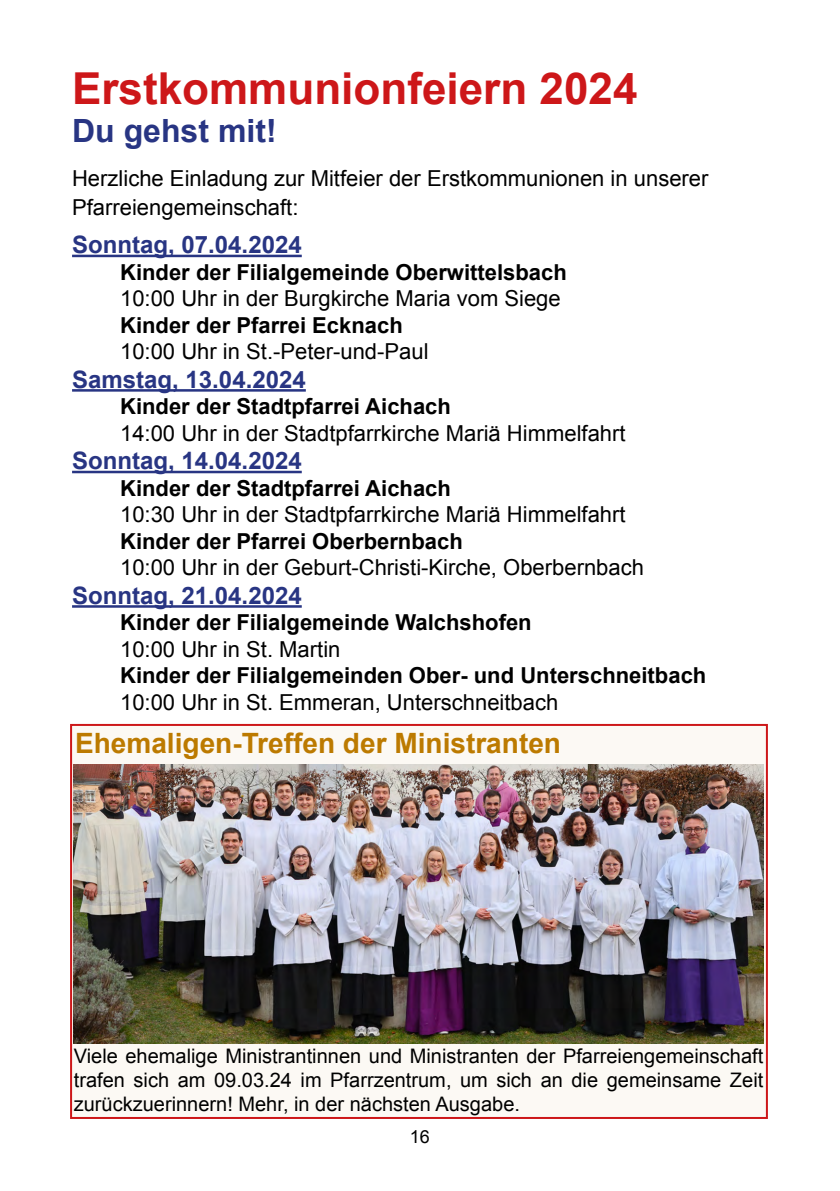
<style>
.page{position:relative;width:840px;height:1191px;background:#fff}
.page>*{position:absolute;margin:0;border:0;box-sizing:border-box;transform-origin:0 0}
.t1{font:700 44px "Arial";color:#cd1719}
.t2{font:700 32px "Arial";color:#283583}
.t3{font:700 28px "Arial";color:#bc7a00}
.t4{font:700 24px "Arial";color:#283583}
.t5{font:22px/28.8px "Arial";color:#000}
.t6{font:700 22px "Arial";color:#000}
.t7{font:20px/24px "Arial";color:#000;text-align:justify}
.t8{font:18px "Arial";color:#000}
</style>
<div class="page">
<div style="left:70px;top:724px;width:697px;height:395px;background:#fcf9f4;border:2px solid #cd1719"></div>
<hr style="left:72px;top:255px;width:229px;height:2px;background:#283583">
<hr style="left:72px;top:389px;width:233px;height:2px;background:#283583">
<hr style="left:72px;top:471px;width:229px;height:2px;background:#283583">
<hr style="left:72px;top:605px;width:229px;height:2px;background:#283583">
<img style="left:73px;top:764px;width:690px;height:279px">
<h1 class="t1" style="left:72px;top:60px;width:566px">Erstkommunionfeiern 2024</h1>
<h2 class="t2" style="left:72px;top:110px;width:206px">Du gehst mit!</h2>
<p class="t5" style="left:72px;top:164px;width:637px">Herzliche Einladung zur Mitfeier der Erstkommunionen in unserer<br>Pfarreiengemeinschaft:</p>
<p class="t4" style="left:72px;top:229px;width:231px">Sonntag, 07.04.2024</p>
<p class="t6" style="left:120px;top:257px;width:448px">Kinder der Filialgemeinde Oberwittelsbach</p>
<p class="t5" style="left:120px;top:284px;width:442px">10:00 Uhr in der Burgkirche Maria vom Siege</p>
<p class="t6" style="left:120px;top:310px;width:284px">Kinder der Pfarrei Ecknach</p>
<p class="t5" style="left:120px;top:337px;width:310px">10:00 Uhr in St.-Peter-und-Paul</p>
<p class="t4" style="left:72px;top:363px;width:235px">Samstag, 13.04.2024</p>
<p class="t6" style="left:120px;top:392px;width:332px">Kinder der Stadtpfarrei Aichach</p>
<p class="t5" style="left:120px;top:419px;width:506px">14:00 Uhr in der Stadtpfarrkirche Mariä Himmelfahrt</p>
<p class="t4" style="left:72px;top:445px;width:231px">Sonntag, 14.04.2024</p>
<p class="t6" style="left:120px;top:473px;width:332px">Kinder der Stadtpfarrei Aichach</p>
<p class="t5" style="left:120px;top:500px;width:506px">10:30 Uhr in der Stadtpfarrkirche Mariä Himmelfahrt</p>
<p class="t6" style="left:120px;top:526px;width:344px">Kinder der Pfarrei Oberbernbach</p>
<p class="t5" style="left:120px;top:553px;width:525px">10:00 Uhr in der Geburt-Christi-Kirche, Oberbernbach</p>
<p class="t4" style="left:72px;top:579px;width:231px">Sonntag, 21.04.2024</p>
<p class="t6" style="left:120px;top:608px;width:413px">Kinder der Filialgemeinde Walchshofen</p>
<p class="t5" style="left:120px;top:635px;width:222px">10:00 Uhr in St. Martin</p>
<p class="t6" style="left:120px;top:661px;width:587px">Kinder der Filialgemeinden Ober- und Unterschneitbach</p>
<p class="t5" style="left:120px;top:687px;width:439px">10:00 Uhr in St. Emmeran, Unterschneitbach</p>
<p class="t3" style="left:75px;top:725px;width:487px">Ehemaligen-Treffen der Ministranten</p>
<p class="t7" style="left:74px;top:1043px;width:690px">Viele ehemalige Ministrantinnen und Ministranten der Pfarreiengemeinschaft trafen sich am 09.03.24 im Pfarrzentrum, um sich an die gemeinsame Zeit zurückzuerinnern! Mehr, in der nächsten Ausgabe.</p>
<p class="t8" style="left:410px;top:1125px;width:22px">16</p>
</div>
